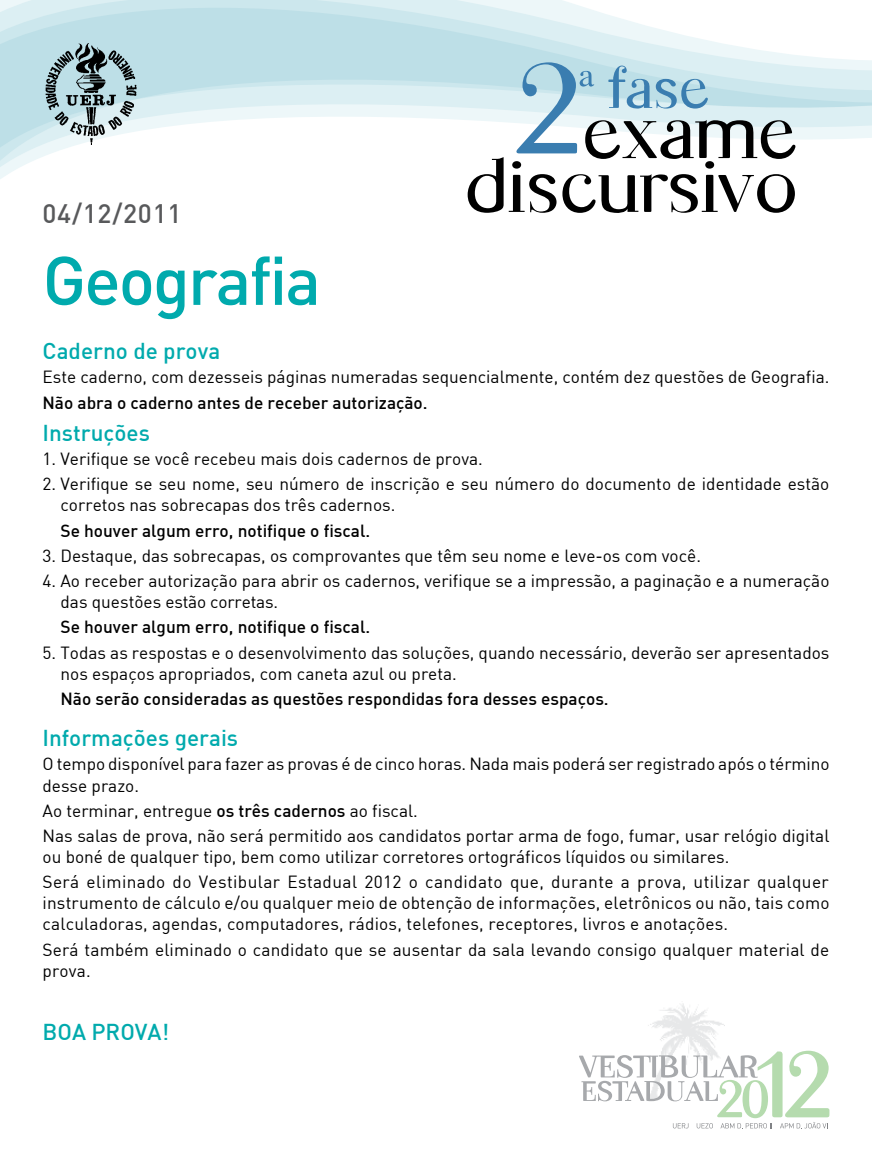
<style>
.page{position:relative;width:872px;height:1170px;background:#fff}
.page>*{position:absolute;margin:0;border:0;box-sizing:border-box;transform-origin:0 0}
.t1{font:500 67.5px "DIN";letter-spacing:-.03em;color:#00aaad}
.t2{font:500 26.25px "DIN";letter-spacing:.03em;color:#58595b}
.t3{font:500 22.5px "DIN";color:#00aaad}
.t4{font:17.25px/21px "DIN";color:#000}
.t5{font:500 17.25px "DIN";color:#000}
.t6{font:17.25px/25.2px "DIN";letter-spacing:.025em;color:#000}
.s1{font-weight:500}
</style>
<div class="page">
<svg style="left:0;top:0;width:872px;height:179px"></svg>
<img style="left:43px;top:43px;width:93px;height:102px">
<svg style="left:467px;top:62px;width:328px;height:151px"></svg>
<img style="left:648px;top:1003px;width:76px;height:47px">
<svg style="left:579px;top:1050px;width:250px;height:78px"></svg>
<h2 class="t2" style="left:43px;top:196px;width:140px">04/12/2011</h2>
<h1 class="t1" style="left:43px;top:237px;width:280px">Geografia</h1>
<h3 class="t3" style="left:43px;top:336px;width:179px">Caderno de prova</h3>
<p class="t4" style="left:43px;top:366px;width:788px">Este caderno, com dezesseis páginas numeradas sequencialmente, contém dez questões de Geografia.</p>
<p class="t5" style="left:43px;top:391px;width:387px">Não abra o caderno antes de receber autorização.</p>
<h3 class="t3" style="left:43px;top:418px;width:109px">Instruções</h3>
<p class="t4" style="left:43px;top:448px;width:442px">1. Verifique se você recebeu mais dois cadernos de prova.</p>
<p class="t4" style="left:61px;top:473px;width:770px;text-indent:-18px">2. Verifique se seu nome, seu número de inscrição e seu número do documento de identidade estão corretos nas sobrecapas dos três cadernos.</p>
<p class="t5" style="left:61px;top:519px;width:311px">Se houver algum erro, notifique o fiscal.</p>
<p class="t4" style="left:43px;top:545px;width:660px">3. Destaque, das sobrecapas, os comprovantes que têm seu nome e leve-os com você.</p>
<p class="t4" style="left:61px;top:570px;width:770px;text-indent:-18px">4. Ao receber autorização para abrir os cadernos, verifique se a impressão, a paginação e a numeração das questões estão corretas.</p>
<p class="t5" style="left:61px;top:616px;width:311px">Se houver algum erro, notifique o fiscal.</p>
<p class="t4" style="left:60px;top:641px;width:770px;text-indent:-18px">5. Todas as respostas e o desenvolvimento das soluções, quando necessário, deverão ser apresentados nos espaços apropriados, com caneta azul ou preta.</p>
<p class="t5" style="left:60px;top:687px;width:550px">Não serão consideradas as questões respondidas fora desses espaços.</p>
<h3 class="t3" style="left:43px;top:723px;width:197px">Informações gerais</h3>
<p class="t4" style="left:43px;top:753px;width:788px">O tempo disponível para fazer as provas é de cinco horas. Nada mais poderá ser registrado após o término desse prazo.</p>
<p class="t4" style="left:43px;top:797px;width:788px;line-height:25.2px">Ao terminar, entregue <span class="s1">os três cadernos</span> ao fiscal.<br>Nas salas de prova, não será permitido aos candidatos portar arma de fogo, fumar, usar relógio digital</p>
<p class="t6" style="left:43px;top:843px;width:787px">ou boné de qualquer tipo, bem como utilizar corretores ortográficos líquidos ou similares.<br>Será eliminado do Vestibular Estadual 2012 o candidato que, durante a prova, utilizar qualquer</p>
<p class="t4" style="left:43px;top:892px;width:788px">instrumento de cálculo e/ou qualquer meio de obtenção de informações, eletrônicos ou não, tais como calculadoras, agendas, computadores, rádios, telefones, receptores, livros e anotações.</p>
<p class="t4" style="left:43px;top:938px;width:788px">Será também eliminado o candidato que se ausentar da sala levando consigo qualquer material de prova.</p>
<h3 class="t3" style="left:43px;top:1017px;width:128px">Boa prova!</h3>
</div>
